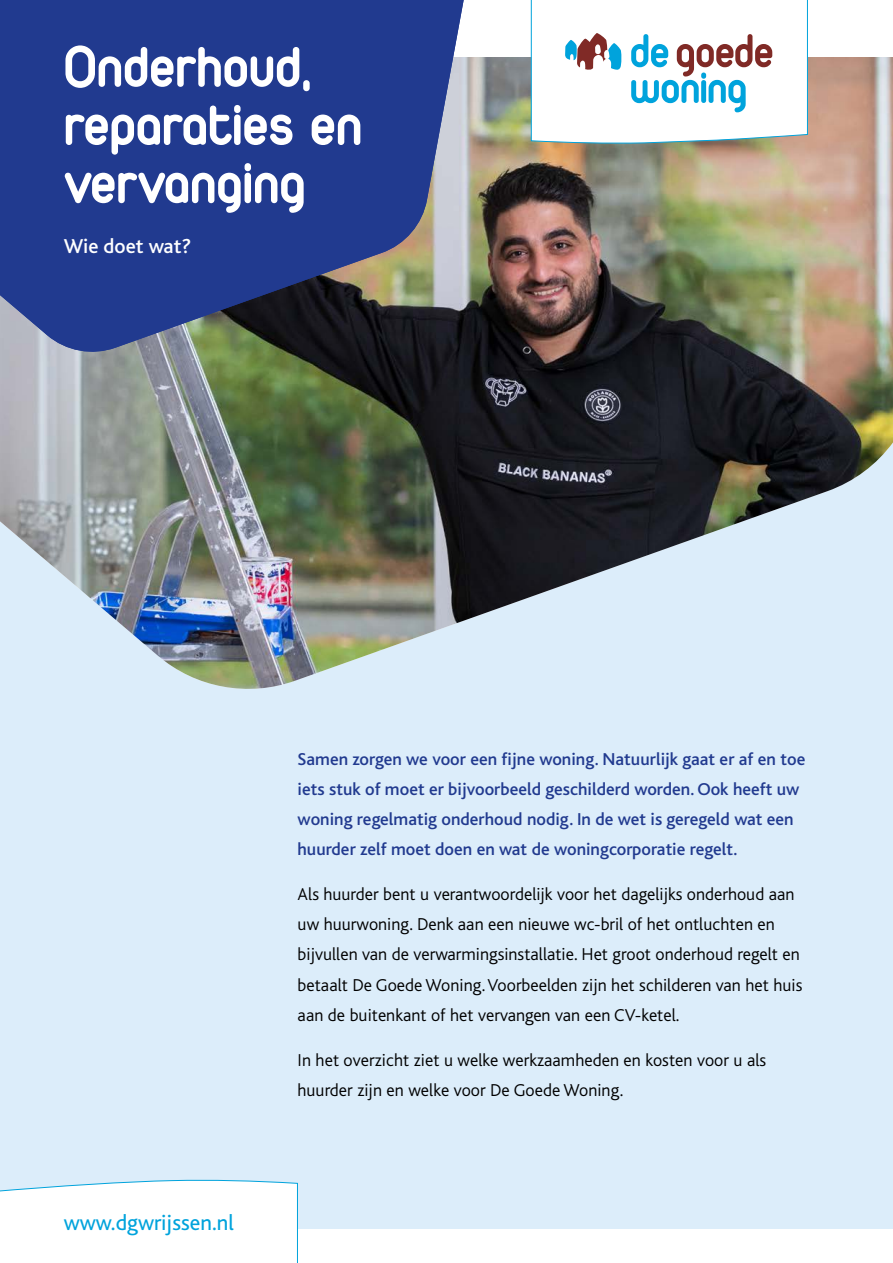
<style>
.page{position:relative;width:893px;height:1263px;background:#fff}
.page>*{position:absolute;margin:0;border:0;box-sizing:border-box;transform-origin:0 0}
.t1{font:700 60.45px/58.2px "Duepuntozero";color:#fff}
.t2{font:22.5px "Bliss";color:#00a3dc}
.t3{font:500 21px "Bliss";color:#fff}
.t4{font:300 18px/30px "Bliss";color:#000}
.t5{font:500 18px/30px "Bliss";color:#213a8f}
</style>
<div class="page">
<div style="left:0;top:0;width:893px;height:1229px;background:#dcedfa"></div>
<img style="left:0;top:57px;width:893px;height:632px">
<div style="left:0;top:0;width:893px;height:57px;background:#fff"></div>
<svg style="left:530px;top:0;width:278px;height:144px"></svg>
<div style="left:0;top:1180px;width:298px;height:83px;background:#fff"></div>
<svg style="left:0;top:0;width:482px;height:356px;background:#354888"></svg>
<h1 class="t1" style="left:64px;top:38px;width:300px">Onderhoud, reparaties en vervanging</h1>
<p class="t3" style="left:64px;top:235px;width:129px">Wie doet wat?</p>
<p class="t2" style="left:64px;top:1211px;width:179px">www.dgwrijssen.nl<sub>l</sub></p>
<p class="t5" style="left:298px;top:745px;width:509px">Samen zorgen we voor een fijne woning. Natuurlijk gaat er af en toe iets stuk of moet er bijvoorbeeld geschilderd worden. Ook heeft uw woning regelmatig onderhoud nodig. In de wet is geregeld wat een huurder zelf moet doen en wat de woningcorporatie regelt.</p>
<p class="t4" style="left:298px;top:880px;width:506px">Als huurder bent u verantwoordelijk voor het dagelijks onderhoud aan uw huurwoning. Denk aan een nieuwe wc-bril of het ontluchten en bijvullen van de verwarmingsinstallatie. Het groot onderhoud regelt en betaalt De Goede Woning. Voorbeelden zijn het schilderen van het huis aan de buitenkant of het vervangen van een CV-ketel.</p>
<p class="t4" style="left:298px;top:1045px;width:470px">In het overzicht ziet u welke werkzaamheden en kosten voor u als huurder zijn en welke voor De Goede Woning.</p>
</div>
